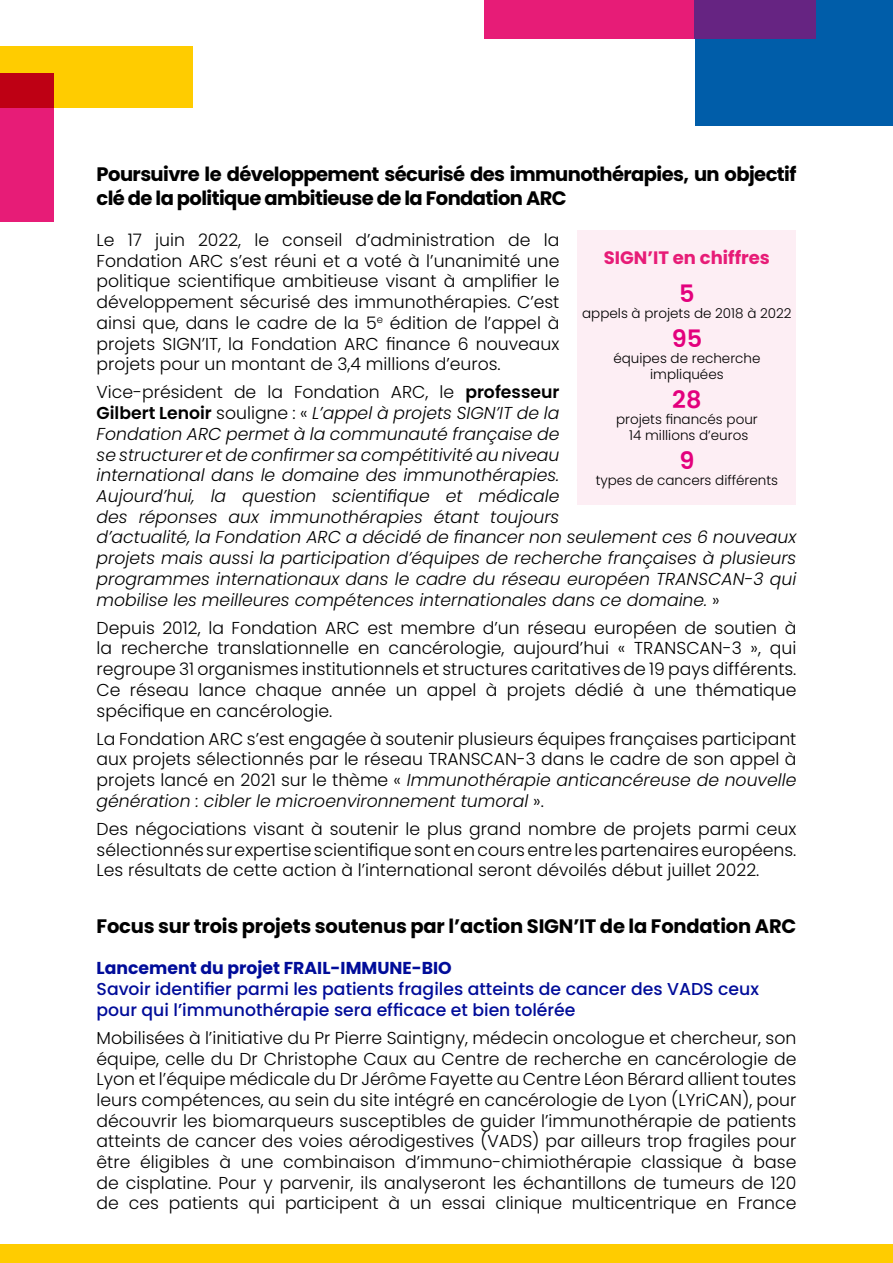
<style>
.page{position:relative;width:893px;height:1263px;background:#fff}
.page>*{position:absolute;margin:0;border:0;box-sizing:border-box;transform-origin:0 0}
.t1{font:600 24px "Poppins";color:#e3007d}
.t2{font:700 19.5px/23.4px "Poppins";letter-spacing:-.03em;color:#000}
.t3{font:700 19.5px "Poppins";letter-spacing:-.01em;color:#000}
.t4{font:700 18px "Poppins";color:#e71c77}
.t5{font:300 17.25px/20.7px "Poppins";color:#000;text-align:justify}
.t6{font:italic 300 17.25px/20.7px "Poppins";color:#000}
.t7{font:500 17.25px/20.7px "Poppins";color:#000c99}
.t8{font:700 17.25px "Poppins";color:#000c99}
.t9{font:300 13.5px/16.2px "Poppins";color:#000;text-align:center}
.s1{font-style:normal}
.s2{font-weight:600;font-style:normal}
.s3{font-style:italic}
</style>
<div class="page">
<div style="left:484px;top:0;width:323px;height:39px;background:#e71c77"></div>
<div style="left:0;top:46px;width:193px;height:62px;background:#fc0"></div>
<div style="left:695px;top:0;width:198px;height:125px;background:#005da9"></div>
<div style="left:0;top:73px;width:53px;height:149px;background:#e71c77"></div>
<div style="left:695px;top:0;width:121px;height:39px;background:#662482"></div>
<div style="left:0;top:73px;width:53px;height:35px;background:#be0014"></div>
<div style="left:0;top:1244px;width:893px;height:19px;background:#fc0"></div>
<div style="left:577px;top:230px;width:219px;height:275px;background:#fdeef4"></div>
<p class="t2" style="left:97px;top:163px;width:701px">Poursuivre le développement sécurisé des immunothérapies, un objectif clé de la politique ambitieuse de la Fondation ARC</p>
<p class="t5" style="left:97px;top:230px;width:464px">Le 17 juin 2022, le conseil d’administration de la Fondation ARC s’est réuni et a voté à l’unanimité une politique scientifique ambitieuse visant à amplifier le développement sécurisé des immunothérapies. C’est ainsi que, dans le cadre de la 5<sup>e</sup> édition de l’appel à projets SIGN’IT, la Fondation ARC finance 6 nouveaux projets pour un montant de 3,4 millions d’euros.</p>
<p class="t6" style="left:97px;top:382px;width:701px"><span class="s1">Vice-président de la Fondation ARC, le</span> <span class="s2">professeur<br>Gilbert Lenoir</span> <span class="s1">souligne : «</span> L’appel à projets SIGN’IT de la<br>Fondation ARC permet à la communauté française de<br>se structurer et de confirmer sa compétitivité au niveau<br>international dans le domaine des immunothérapies.<br>Aujourd’hui, la question scientifique et médicale<br>des réponses aux immunothérapies étant toujours<br>d’actualité, la Fondation ARC a décidé de financer non seulement ces 6 nouveaux projets mais aussi la participation d’équipes de recherche françaises à plusieurs programmes internationaux dans le cadre du réseau européen TRANSCAN-3 qui mobilise les meilleures compétences internationales dans ce domaine. <span class="s1">»</span></p>
<p class="t5" style="left:97px;top:617px;width:701px">Depuis 2012, la Fondation ARC est membre d’un réseau européen de soutien à la recherche translationnelle en cancérologie, aujourd’hui « TRANSCAN-3 », qui regroupe 31 organismes institutionnels et structures caritatives de 19 pays différents.<br>Ce réseau lance chaque année un appel à projets dédié à une thématique spécifique en cancérologie.</p>
<p class="t5" style="left:97px;top:728px;width:701px">La Fondation ARC s’est engagée à soutenir plusieurs équipes françaises participant aux projets sélectionnés par le réseau TRANSCAN-3 dans le cadre de son appel à projets lancé en 2021 sur le thème « <span class="s3">Immunothérapie anticancéreuse de nouvelle génération : cibler le microenvironnement tumoral</span> ».</p>
<p class="t5" style="left:97px;top:819px;width:701px">Des négociations visant à soutenir le plus grand nombre de projets parmi ceux sélectionnés sur expertise scientifique sont en cours entre les partenaires européens.<br>Les résultats de cette action à l’international seront dévoilés début juillet 2022.</p>
<p class="t3" style="left:97px;top:915px;width:701px">Focus sur trois projets soutenus par l’action SIGN’IT de la Fondation ARC</p>
<p class="t8" style="left:97px;top:958px;width:357px">Lancement du projet FRAIL-IMMUNE-BIO</p>
<p class="t7" style="left:97px;top:979px;width:664px">Savoir identifier parmi les patients fragiles atteints de cancer des VADS ceux pour qui l’immunothérapie sera efficace et bien tolérée</p>
<p class="t5" style="left:97px;top:1027px;width:701px">Mobilisées à l’initiative du Pr Pierre Saintigny, médecin oncologue et chercheur, son équipe, celle du Dr Christophe Caux au Centre de recherche en cancérologie de Lyon et l’équipe médicale du Dr Jérôme Fayette au Centre Léon Bérard allient toutes leurs compétences, au sein du site intégré en cancérologie de Lyon (LYriCAN), pour découvrir les biomarqueurs susceptibles de guider l’immunothérapie de patients atteints de cancer des voies aérodigestives (VADS) par ailleurs trop fragiles pour être éligibles à une combinaison d’immuno-chimiothérapie classique à base de cisplatine. Pour y parvenir, ils analyseront les échantillons de tumeurs de 120 de ces patients qui participent à un essai clinique multicentrique en France</p>
<p class="t4" style="left:604px;top:247px;width:168px">SIGN’IT en chiffres</p>
<h1 class="t1" style="left:679px;top:279px;width:17px">5</h1>
<p class="t9" style="left:582px;top:305px;width:211px">appels à projets de 2018 à 2022</p>
<h1 class="t1" style="left:672px;top:324px;width:32px">95</h1>
<p class="t9" style="left:613px;top:350px;width:149px">équipes de recherche impliquées</p>
<h1 class="t1" style="left:672px;top:385px;width:31px">28</h1>
<p class="t9" style="left:616px;top:411px;width:143px">projets financés pour<br>14 millions d’euros</p>
<h1 class="t1" style="left:679px;top:447px;width:17px">9</h1>
<p class="t9" style="left:596px;top:472px;width:184px">types de cancers différents</p>
</div>
